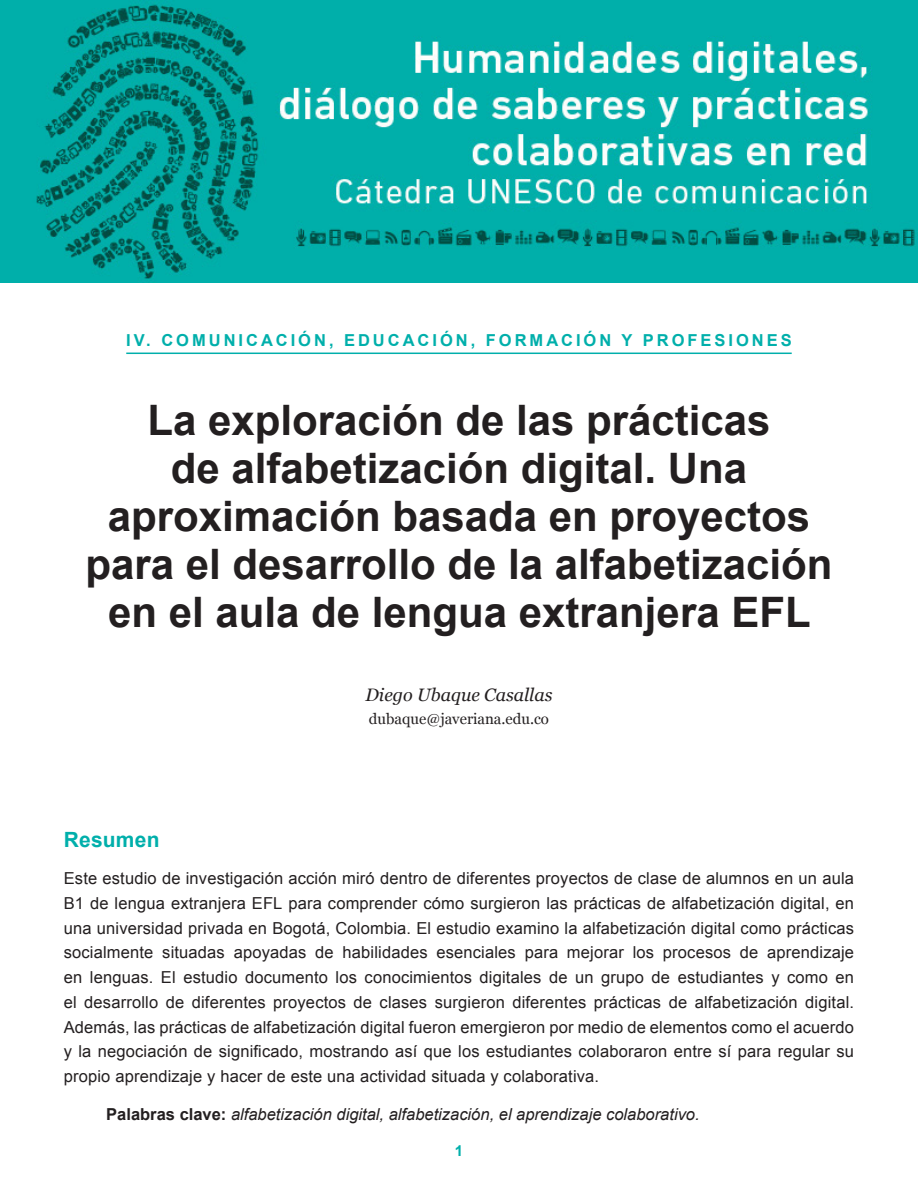
<style>
.page{position:relative;width:918px;height:1188px;background:#fff}
.page>*{position:absolute;margin:0;border:0;box-sizing:border-box;transform-origin:0 0}
.T1{font:700 42px/48px "Arial";color:#231f20;text-align:center}
.T2{font:700 21px "Arial";letter-spacing:.01em;color:#00afab}
.autor{font:italic 18px "Georgia";color:#231f20}
.primer{font:16.5px/24.8px "Arial";letter-spacing:.01em;color:#231f20;text-align:justify}
.clave{font:italic 16.5px "Arial";color:#231f20}
.TParte{font:700 16.5px "Arial";letter-spacing:.18em;color:#00afab}
.email{font:15px "Georgia";color:#231f20}
.t1{font:700 15px "Arial";color:#00afab}
.s1{font-weight:700;font-style:normal}
</style>
<div class="page">
<img style="left:0;top:0;width:918px;height:282px">
<hr style="left:126px;top:353px;width:666px;height:1px;background:#00afab">
<p class="TParte" style="left:126px;top:329px;width:667px">IV. COMUNICACIÓN, EDUCACIÓN, FORMACIÓN Y PROFESIONES</p>
<p class="T1" style="left:86px;top:398px;width:748px">La exploración de las prácticas<br>de alfabetización digital. Una aproximación basada en proyectos para el desarrollo de la alfabetización en el aula de lengua extranjera EFL</p>
<p class="autor" style="left:366px;top:685px;width:188px">Diego Ubaque Casallas</p>
<p class="email" style="left:369px;top:710px;width:182px">dubaque@javeriana.edu.co</p>
<p class="T2" style="left:64px;top:826px;width:97px">Resumen</p>
<p class="primer" style="left:64px;top:866px;width:792px">Este estudio de investigación acción miró dentro de diferentes proyectos de clase de alumnos en un aula B1 de lengua extranjera EFL para comprender cómo surgieron las prácticas de alfabetización digital, en una universidad privada en Bogotá, Colombia. El estudio examino la alfabetización digital como prácticas socialmente situadas apoyadas de habilidades esenciales para mejorar los procesos de aprendizaje en lenguas. El estudio documento los conocimientos digitales de un grupo de estudiantes y como en el desarrollo de diferentes proyectos de clases surgieron diferentes prácticas de alfabetización digital.<br>Además, las prácticas de alfabetización digital fueron emergieron por medio de elementos como el acuerdo y la negociación de significado, mostrando así que los estudiantes colaboraron entre sí para regular su propio aprendizaje y hacer de este una actividad situada y colaborativa.</p>
<p class="clave" style="left:106px;top:1103px;width:595px"><span class="s1">Palabras clave:</span> alfabetización digital, alfabetización, el aprendizaje colaborativo.</p>
<p class="t1" style="left:455px;top:1141px;width:10px">1</p>
</div>
